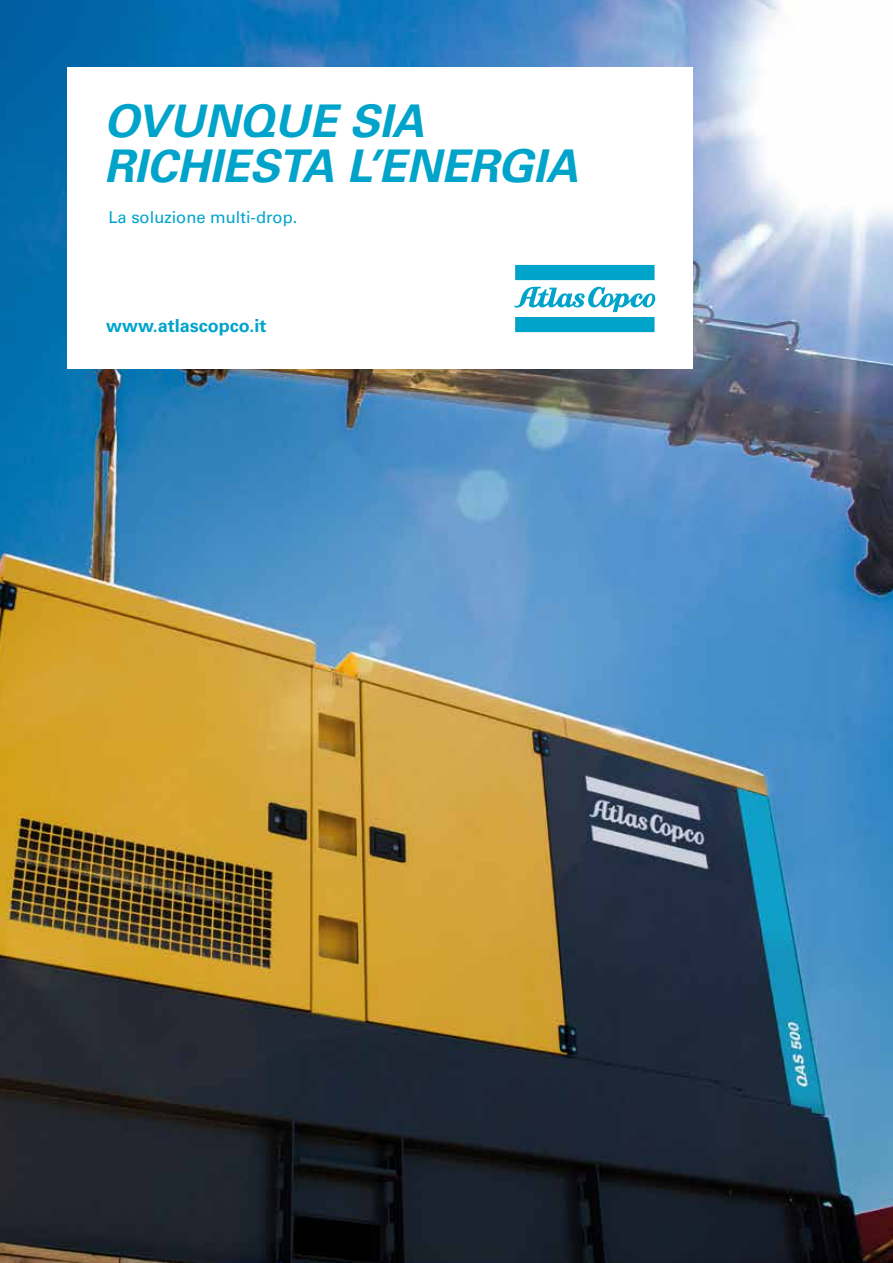
<style>
.page{position:relative;width:893px;height:1263px;background:#fff}
.page>*{position:absolute;margin:0;border:0;box-sizing:border-box;transform-origin:0 0}
.t1{font:italic 700 45px/45px "Univers LT Std";color:#00a4ca}
.t2{font:700 18px "Univers LT Std";color:#00a4ca}
.t3{font:16.5px "Univers LT Std";color:#00a4ca}
</style>
<div class="page">
<img style="left:0;top:0;width:893px;height:1263px">
<div style="left:67px;top:67px;width:625px;height:302px;background:#fff"></div>
<div style="left:515px;top:265px;width:139px;height:15px;background:#00a4ca"></div>
<svg style="left:514px;top:287px;width:142px;height:45px"></svg>
<p class="t1" style="left:104px;top:99px;width:475px">OVUNQUE SIA<br>RICHIESTA L’ENERGIA</p>
<p class="t3" style="left:108px;top:208px;width:190px">La soluzione multi-drop.</p>
<p class="t2" style="left:106px;top:315px;width:162px">www.atlascopco.it</p>
</div>
